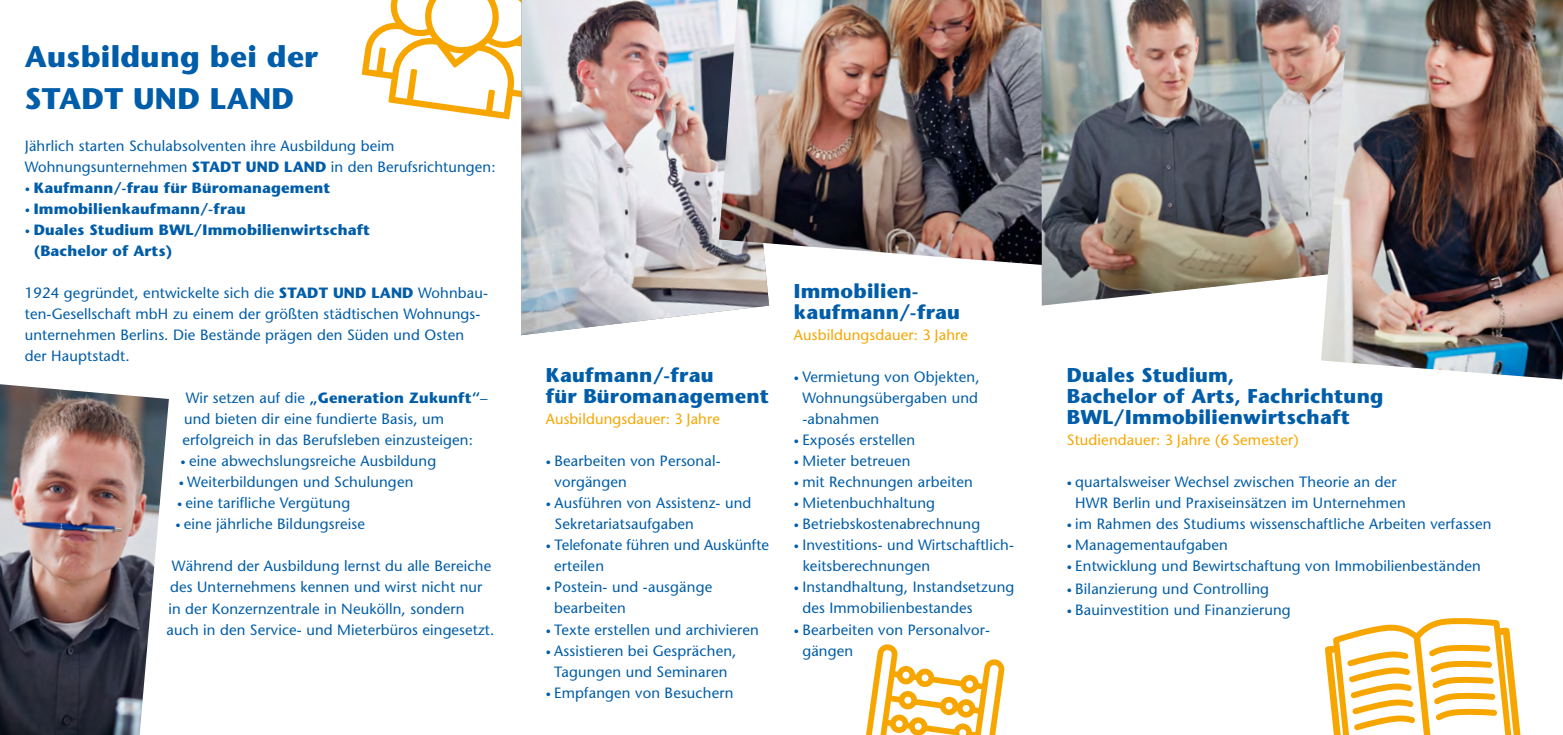
<style>
.page{position:relative;width:1563px;height:735px;background:#fff}
.page>*{position:absolute;margin:0;border:0;box-sizing:border-box;transform-origin:0 0}
.t1{font:700 29.75px/42px "Stone Sans";letter-spacing:.01em;color:#005da9}
.t2{font:700 19.95px/21px "Stone Sans";letter-spacing:.01em;color:#005da9}
.t3{font:14.88px/21px "Stone Sans";letter-spacing:.01em;color:#005da9}
.t4{font:700 14.88px/21px "Stone Sans";letter-spacing:.01em;color:#005da9}
.t5{font:14.88px "Stone Sans";letter-spacing:.01em;color:#f7a600}
.s1{font-weight:700}
.s2{font-size:10.5px}
</style>
<div class="page">
<svg style="left:1324px;top:618px;width:197px;height:116px"></svg>
<svg style="left:866px;top:644px;width:139px;height:90px"></svg>
<svg style="left:362px;top:0;width:159px;height:119px"></svg>
<img style="left:1041px;top:0;width:280px;height:305px">
<img style="left:1321px;top:0;width:242px;height:379px">
<img style="left:0;top:384px;width:169px;height:350px">
<img style="left:521px;top:0;width:248px;height:335px">
<img style="left:719px;top:0;width:323px;height:265px">
<h1 class="t1" style="left:25px;top:35px;width:295px">Ausbildung bei der<br>STADT UND LAND</h1>
<p class="t3" style="left:25px;top:135px;width:472px">Jährlich starten Schulabsolventen ihre Ausbildung beim<br>Wohnungsunternehmen <span class="s1">STADT UND LAND</span> in den Berufsrichtungen:</p>
<p class="t4" style="left:25px;top:177px;width:307px"><span class="s2">•</span> Kaufmann/-frau für Büromanagement</p>
<p class="t4" style="left:25px;top:198px;width:222px"><span class="s2">•</span> Immobilienkaufmann/-frau</p>
<p class="t4" style="left:34px;top:219px;width:338px;text-indent:-9px"><span class="s2">•</span> Duales Studium BWL/Immobilienwirtschaft (Bachelor of Arts)</p>
<p class="t3" style="left:25px;top:282px;width:465px">1924 gegründet, entwickelte sich die <span class="s1">STADT UND LAND</span> Wohnbau&shy;ten-Gesellschaft mbH zu einem der größten städtischen Wohnungs&shy;unternehmen Berlins. Die Bestände prägen den Süden und Osten der Hauptstadt.</p>
<p class="t3" style="left:182px;top:387px;width:307px">Wir setzen auf die <span class="s1">„Generation Zukunft“</span>– und bieten dir eine fundierte Basis, um erfolgreich in das Berufsleben einzusteigen:</p>
<p class="t3" style="left:181px;top:450px;width:257px"><span class="s2">•</span> eine abwechslungsreiche Ausbildung</p>
<p class="t3" style="left:179px;top:471px;width:236px"><span class="s2">•</span> Weiterbildungen und Schulungen</p>
<p class="t3" style="left:177px;top:492px;width:175px"><span class="s2">•</span> eine tarifliche Vergütung</p>
<p class="t3" style="left:175px;top:513px;width:191px"><span class="s2">•</span> eine jährliche Bildungsreise</p>
<p class="t3" style="left:167px;top:555px;width:329px;text-indent:5px">Während der Ausbildung lernst du alle Bereiche des Unternehmens kennen und wirst nicht nur in der Konzernzentrale in Neukölln, sondern auch in den Service- und Mieterbüros eingesetzt.</p>
<h2 class="t2" style="left:546px;top:364px;width:225px">Kaufmann/-frau<br>für Büromanagement</h2>
<p class="t5" style="left:546px;top:409px;width:176px">Ausbildungsdauer: 3 Jahre</p>
<p class="t3" style="left:554px;top:450px;width:168px;text-indent:-9px"><span class="s2">•</span> Bearbeiten von Personal&shy;vorgängen</p>
<p class="t3" style="left:554px;top:492px;width:198px;text-indent:-9px"><span class="s2">•</span> Ausführen von Assistenz- und<br>Sekretariatsaufgaben</p>
<p class="t3" style="left:554px;top:534px;width:216px;text-indent:-8px"><span class="s2">•</span> Telefonate führen und Auskünfte erteilen</p>
<p class="t3" style="left:554px;top:576px;width:159px;text-indent:-8px"><span class="s2">•</span> Postein- und -ausgänge bearbeiten</p>
<p class="t3" style="left:546px;top:618px;width:214px"><span class="s2">•</span> Texte erstellen und archivieren</p>
<p class="t3" style="left:546px;top:639px;width:192px;text-align:center"><span class="s2">•</span> Assistieren bei Gesprächen,<br>Tagungen und Seminaren</p>
<p class="t3" style="left:546px;top:681px;width:189px"><span class="s2">•</span> Empfangen von Besuchern</p>
<h2 class="t2" style="left:794px;top:280px;width:168px">Immobilien&shy;kaufmann/-frau</h2>
<p class="t5" style="left:794px;top:325px;width:176px">Ausbildungsdauer: 3 Jahre</p>
<p class="t3" style="left:802px;top:366px;width:179px;text-align:justify;text-indent:-8px"><span class="s2">•</span> Vermietung von Objekten, Wohnungsübergaben und -abnahmen</p>
<p class="t3" style="left:794px;top:429px;width:123px"><span class="s2">•</span> Exposés erstellen</p>
<p class="t3" style="left:794px;top:450px;width:118px"><span class="s2">•</span> Mieter betreuen</p>
<p class="t3" style="left:794px;top:471px;width:180px"><span class="s2">•</span> mit Rechnungen arbeiten</p>
<p class="t3" style="left:794px;top:492px;width:143px"><span class="s2">•</span> Mietenbuchhaltung</p>
<p class="t3" style="left:794px;top:513px;width:188px"><span class="s2">•</span> Betriebskostenabrechnung</p>
<p class="t3" style="left:803px;top:534px;width:213px;text-indent:-9px"><span class="s2">•</span> Investitions- und Wirtschaftlich&shy;keitsberechnungen</p>
<p class="t3" style="left:802px;top:576px;width:214px;text-indent:-8px"><span class="s2">•</span> Instandhaltung, Instandsetzung des Immobilienbestandes</p>
<p class="t3" style="left:802px;top:618px;width:189px;text-indent:-8px"><span class="s2">•</span> Bearbeiten von Personalvor&shy;gängen</p>
<h2 class="t2" style="left:1067px;top:364px;width:318px">Duales Studium,<br>Bachelor of Arts, Fachrichtung<br>BWL/Immobilienwirtschaft</h2>
<p class="t5" style="left:1067px;top:430px;width:233px">Studiendauer: 3 Jahre (6 Semester)</p>
<p class="t3" style="left:1075px;top:471px;width:332px;text-indent:-8px"><span class="s2">•</span> quartalsweiser Wechsel zwischen Theorie an der<br>HWR Berlin und Praxiseinsätzen im Unternehmen</p>
<p class="t3" style="left:1067px;top:513px;width:426px"><span class="s2">•</span> im Rahmen des Studiums wissenschaftliche Arbeiten verfassen</p>
<p class="t3" style="left:1067px;top:534px;width:163px"><span class="s2">•</span> Managementaufgaben</p>
<p class="t3" style="left:1067px;top:555px;width:415px"><span class="s2">•</span> Entwicklung und Bewirtschaftung von Immobilienbeständen</p>
<p class="t3" style="left:1067px;top:578px;width:204px"><span class="s2">•</span> Bilanzierung und Controlling</p>
<p class="t3" style="left:1067px;top:599px;width:225px"><span class="s2">•</span> Bauinvestition und Finanzierung</p>
</div>
